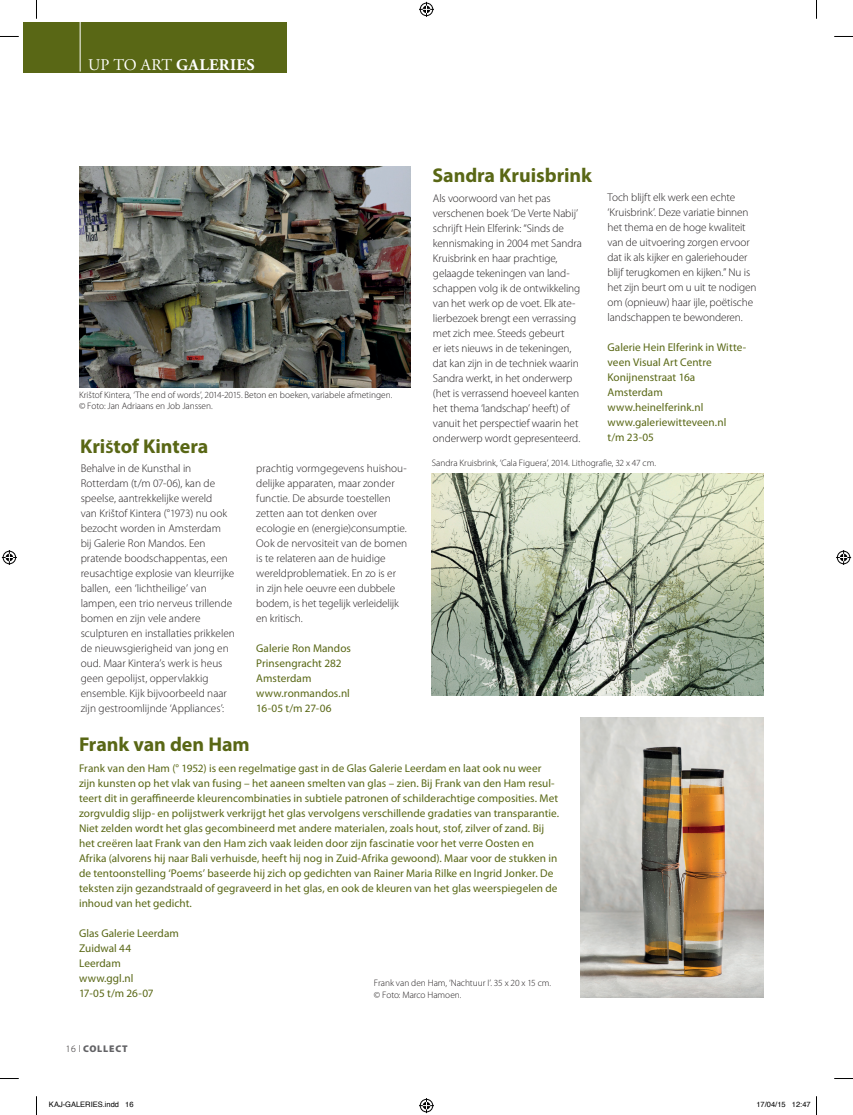
<style>
.page{position:relative;width:853px;height:1115px;background:#fff}
.page>*{position:absolute;margin:0;border:0;box-sizing:border-box;transform-origin:0 0}
.t1{font:700 20px "Myriad Pro";letter-spacing:-.005em;color:#596715}
.t2{font:700 16.25px "Adobe Garamond Pro";letter-spacing:.02em;color:#fff}
.t3{font:300 11.25px/15px "Myriad Pro";letter-spacing:-.005em;color:#231f20}
.t4{font:11.25px/15px "Myriad Pro";letter-spacing:.005em;color:#596715}
.t5{font:900 9.75px "Myriad Pro";letter-spacing:.08em;color:#636366}
.t6{font:300 9.38px/11.2px "Myriad Pro";letter-spacing:-.005em;color:#231f20}
.t7{font:7.5px "Helvetica";color:#000}
.s1{font-weight:400}
.s2{font-size:15px}
.s3{font-weight:300;color:#231f20}
</style>
<div class="page">
<div style="left:23px;top:22px;width:264px;height:51px;background:#596715"></div>
<hr style="left:80px;top:19px;width:1px;height:53px;background:#fff">
<img style="left:79px;top:166px;width:331px;height:221px">
<img style="left:432px;top:473px;width:331px;height:222px">
<img style="left:581px;top:718px;width:182px;height:279px">
<svg style="left:0;top:36px;width:19px;height:1px"></svg>
<svg style="left:834px;top:36px;width:18px;height:1px"></svg>
<svg style="left:0;top:1078px;width:19px;height:1px"></svg>
<svg style="left:834px;top:1078px;width:18px;height:1px"></svg>
<svg style="left:36px;top:0;width:1px;height:19px"></svg>
<svg style="left:36px;top:1096px;width:1px;height:19px"></svg>
<svg style="left:816px;top:0;width:1px;height:19px"></svg>
<svg style="left:419px;top:2px;width:15px;height:15px"></svg>
<svg style="left:419px;top:1098px;width:15px;height:15px"></svg>
<svg style="left:2px;top:550px;width:15px;height:15px"></svg>
<svg style="left:836px;top:550px;width:15px;height:15px"></svg>
<svg style="left:816px;top:1096px;width:1px;height:19px"></svg>
<h2 class="t2" style="left:88px;top:55px;width:168px"><span class="s1">UP TO ART</span> GALERIES</h2>
<p class="t6" style="left:79px;top:389px;width:315px">Krištof Kintera, ‘The end of words’, 2014-2015. Beton en boeken, variabele afmetingen. © Foto: Jan Adriaans en Job Janssen.</p>
<h1 class="t1" style="left:80px;top:435px;width:130px">Kri<span class="s2">Š</span>tof Kintera</h1>
<p class="t3" style="left:81px;top:460px;width:156px">Behalve in de Kunsthal in<br>Rotterdam (t/m 07-06), kan de speelse, aantrekkelijke wereld<br>van Krištof Kintera (°1973) nu ook bezocht worden in Amsterdam<br>bij Galerie Ron Mandos. Een pratende boodschappentas, een reusachtige explosie van kleurrijke ballen, een ‘lichtheilige’ van lampen, een trio nerveus trillende bomen en zijn vele andere sculpturen en installaties prikkelen de nieuwsgierigheid van jong en oud. Maar Kintera’s werk is heus geen gepolijst, oppervlakkig ensemble. Kijk bijvoorbeeld naar zijn gestroomlijnde ‘Appliances’:</p>
<p class="t3" style="left:256px;top:460px;width:152px">prachtig vormgegevens huishou&shy;delijke apparaten, maar zonder functie. De absurde toestellen zetten aan tot denken over ecologie en (energie)consumptie.<br>Ook de nervositeit van de bomen is te relateren aan de huidige wereldproblematiek. En zo is er<br>in zijn hele oeuvre een dubbele bodem, is het tegelijk verleidelijk en kritisch.</p>
<p class="t4" style="left:256px;top:640px;width:96px">Galerie Ron Mandos<br>Prinsengracht 282<br>Amsterdam www.ronmandos.nl<br>16-05 t/m 27-06</p>
<h1 class="t1" style="left:79px;top:733px;width:172px">Frank van den Ham</h1>
<h1 class="t1" style="left:432px;top:164px;width:161px">Sandra Kruisbrink</h1>
<p class="t3" style="left:433px;top:190px;width:150px">Als voorwoord van het pas verschenen boek ‘De Verte Nabij’ schrijft Hein Elferink: “Sinds de kennismaking in 2004 met Sandra<br>Kruisbrink en haar prachtige, gelaagde tekeningen van land&shy;schappen volg ik de ontwikkeling van het werk op de voet. Elk ate&shy;lierbezoek brengt een verrassing met zich mee. Steeds gebeurt<br>er iets nieuws in de tekeningen, dat kan zijn in de techniek waarin<br>Sandra werkt, in het onderwerp (het is verrassend hoeveel kanten het thema ‘landschap’ heeft) of vanuit het perspectief waarin het onderwerp wordt gepresenteerd.</p>
<p class="t3" style="left:607px;top:190px;width:151px">Toch blijft elk werk een echte ‘Kruisbrink’. Deze variatie binnen het thema en de hoge kwaliteit van de uitvoering zorgen ervoor dat ik als kijker en galeriehouder blijf terugkomen en kijken.” Nu is het zijn beurt om u uit te nodigen om (opnieuw) haar ijle, poëtische landschappen te bewonderen.</p>
<p class="t4" style="left:607px;top:340px;width:140px">Galerie Hein Elferink in Witte&shy;veen Visual Art Centre<br>Konijnenstraat 16a<br>Amsterdam www.heinelferink.nl www.galeriewitteveen.nl t/m 23-05</p>
<p class="t6" style="left:432px;top:457px;width:226px">Sandra Kruisbrink, ‘Cala Figuera’, 2014. Lithografie, 32 x 47 cm.</p>
<p class="t4" style="left:79px;top:760px;width:481px">Frank van den Ham (° 1952) is een regelmatige gast in de Glas Galerie Leerdam en laat ook nu weer zijn kunsten op het vlak van fusing – het aaneen smelten van glas – zien. Bij Frank van den Ham resul&shy;teert dit in geraffineerde kleurencombinaties in subtiele patronen of schilderachtige composities. Met zorgvuldig slijp- en polijstwerk verkrijgt het glas vervolgens verschillende gradaties van transparantie.<br>Niet zelden wordt het glas gecombineerd met andere materialen, zoals hout, stof, zilver of zand. Bij het creëren laat Frank van den Ham zich vaak leiden door zijn fascinatie voor het verre Oosten en Afrika (alvorens hij naar Bali verhuisde, heeft hij nog in Zuid-Afrika gewoond). Maar voor de stukken in de tentoonstelling ‘Poems’ baseerde hij zich op gedichten van Rainer Maria Rilke en Ingrid Jonker. De teksten zijn gezandstraald of gegraveerd in het glas, en ook de kleuren van het glas weerspiegelen de inhoud van het gedicht.</p>
<p class="t4" style="left:79px;top:925px;width:101px">Glas Galerie Leerdam<br>Zuidwal 44<br>Leerdam<br>www.ggl.nl<br>17-05 t/m 26-07</p>
<p class="t6" style="left:374px;top:978px;width:179px">Frank van den Ham, ‘Nachtuur I’. 35 x 20 x 15 cm. © Foto: Marco Hamoen.</p>
<p class="t5" style="left:66px;top:1043px;width:63px"><span class="s3">16 l</span> COLLECT</p>
<p class="t7" style="left:49px;top:1099px;width:86px">KAJ-GALERIES.indd 16</p>
<p class="t7" style="left:756px;top:1099px;width:56px">17/04/15 12:47</p>
</div>
